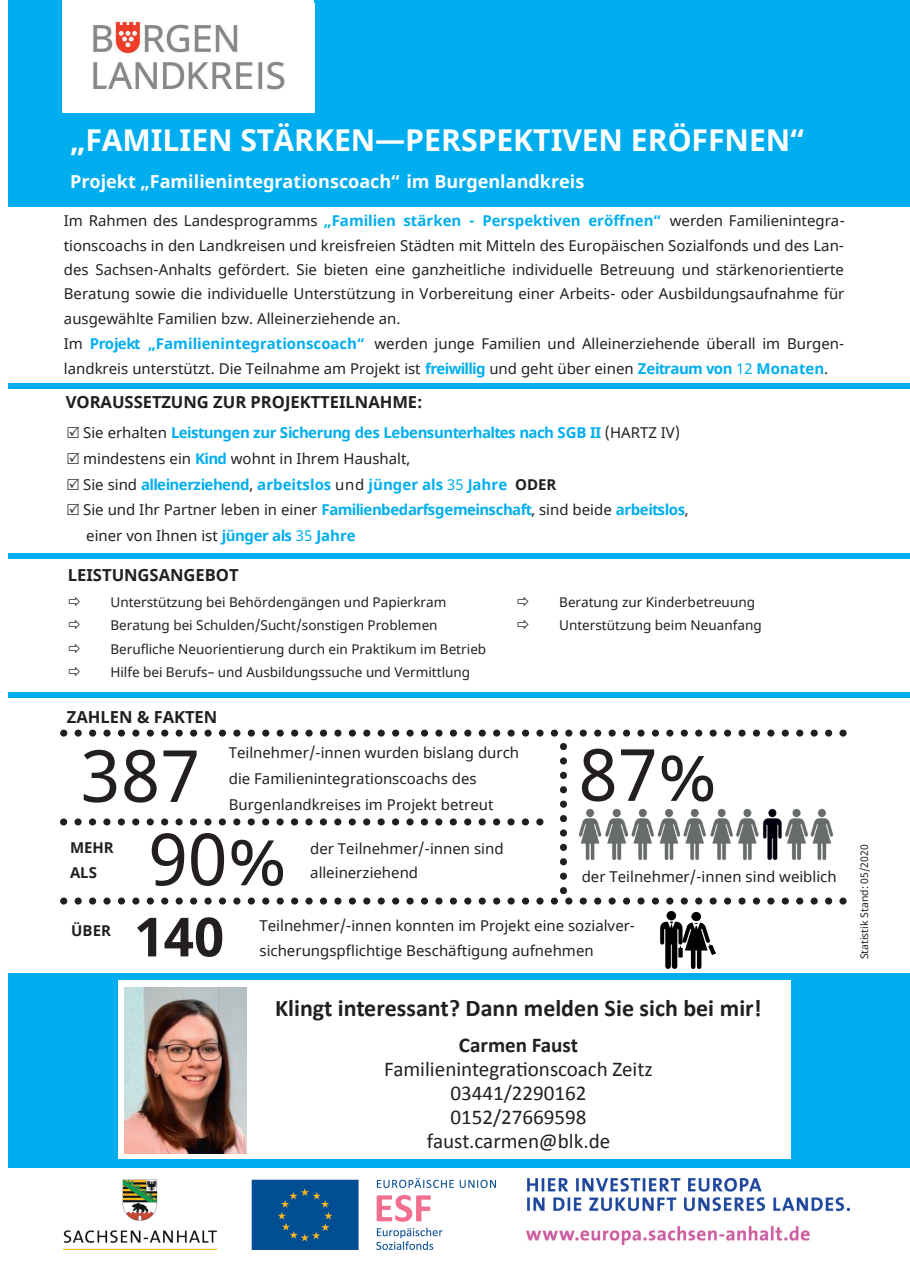
<style>
.page{position:relative;width:910px;height:1280px;background:#fff}
.page>*{position:absolute;margin:0;border:0;box-sizing:border-box;transform-origin:0 0}
.t1{font:72px "Noto Sans";color:#231f20}
.t2{font:700 54px "Noto Sans";color:#231f20}
.t3{font:700 30px "Noto Sans";color:#fff}
.t4{font:700 24px "Calibri";color:#231f20}
.t5{font:21px/24px "Calibri";color:#231f20;text-align:center}
.t6{font:700 21px "Calibri";color:#231f20}
.t7{font:700 18px "Noto Sans";color:#fff}
.t8{font:700 16.5px "Noto Sans";color:#231f20}
.t9{font:15px/24.3px "Noto Sans";color:#231f20}
.t10{font:700 15px/25.8px "Noto Sans";letter-spacing:-.025em;color:#00aeef}
.t11{font:700 15px/25.8px "Noto Sans";color:#231f20}
.t12{font:13.5px/23.4px "Noto Sans";color:#231f20}
.t13{font:10.5px "Noto Sans";color:#231f20}
.s1{font-style:inherit}
.s2{font-weight:700;color:#00aeef}
.s3{color:#00aeef}
.s4{font-weight:400;color:#231f20}
.s5{font-weight:400}
.s6{color:#231f20}
</style>
<div class="page">
<div style="left:9px;top:0;width:901px;height:206px;background:#00aeef"></div>
<div style="left:9px;top:973px;width:901px;height:195px;background:#00aeef"></div>
<div style="left:118px;top:981px;width:673px;height:178px;background:#fff"></div>
<img style="left:124px;top:987px;width:123px;height:166px">
<div style="left:9px;top:383px;width:901px;height:5px;background:#00aeef"></div>
<img style="left:527px;top:1178px;width:322px;height:66px">
<img style="left:63px;top:1178px;width:432px;height:72px">
<img style="left:578px;top:809px;width:256px;height:51px">
<img style="left:685px;top:912px;width:30px;height:57px">
<img style="left:660px;top:911px;width:25px;height:58px">
<svg style="left:64px;top:729px;width:783px;height:8px"></svg>
<svg style="left:64px;top:897px;width:783px;height:8px"></svg>
<svg style="left:560px;top:743px;width:7px;height:148px"></svg>
<svg style="left:64px;top:818px;width:480px;height:7px"></svg>
<div style="left:9px;top:692px;width:901px;height:6px;background:#00aeef"></div>
<div style="left:9px;top:553px;width:901px;height:6px;background:#00aeef"></div>
<img style="left:63px;top:9px;width:251px;height:103px">
<div style="left:63px;top:0;width:251px;height:9px;background:#fff"></div>
<h3 class="t3" style="left:70px;top:119px;width:735px"><span class="s1">„</span>FAMILIEN STÄRKEN—PERSPEKTIVEN ERÖFFNEN<span class="s1">“</span></h3>
<p class="t7" style="left:70px;top:169px;width:516px">Projekt <span class="s1">„</span>Familienintegrationscoach<span class="s1">“</span> im Burgenlandkreis</p>
<p class="t9" style="left:64px;top:209px;width:782px;text-align:justify">Im Rahmen des Landesprogramms <span class="s2">„</span><span class="s2">Familien stärken - Perspektiven eröffnen</span><span class="s2">“</span> werden Familienintegra&shy;tionscoachs in den Landkreisen und kreisfreien Städten mit Mitteln des Europäischen Sozialfonds und des Lan&shy;des Sachsen-Anhalts gefördert. Sie bieten eine ganzheitliche individuelle Betreuung und stärkenorientierte Beratung sowie die individuelle Unterstützung in Vorbereitung einer Arbeits- oder Ausbildungsaufnahme für ausgewählte Familien bzw. Alleinerziehende an.</p>
<p class="t9" style="left:64px;top:332px;width:782px">Im <span class="s2">Projekt</span> <span class="s2">„</span><span class="s2">Familienintegrationscoach</span><span class="s2">“</span> werden junge Familien und Alleinerziehende überall im Burgen&shy;landkreis unterstützt. Die Teilnahme am Projekt ist <span class="s2">freiwillig</span> und geht über einen <span class="s2">Zeitraum von</span> <span class="s3">12</span> <span class="s2">Monaten</span>.</p>
<p class="t8" style="left:66px;top:390px;width:358px">VORAUSSETZUNG ZUR PROJEKTTEILNAHME:</p>
<p class="t10" style="left:83px;top:420px;width:607px"><span class="s4">Sie erhalten</span> Leistungen zur Sicherung des Lebensunterhaltes nach SGB II <span class="s4">(HARTZ IV) mindestens ein</span> Kind <span class="s4">wohnt in Ihrem Haushalt,<br>Sie sind</span> alleinerziehend<span class="s4">,</span> arbeitslos <span class="s4">und</span> jünger als <span class="s5">35</span> Jahre <span class="s6">ODER<br></span><span class="s4">Sie und Ihr Partner leben in einer</span> Familienbedarfsgemeinschaft<span class="s4">, sind beide</span> arbeitslos<span class="s4">, einer von Ihnen ist</span> jünger als <span class="s5">35</span> Jahre</p>
<p class="t8" style="left:68px;top:563px;width:172px">LEISTUNGSANGEBOT</p>
<p class="t12" style="left:110px;top:591px;width:377px">Unterstützung bei Behördengängen und Papierkram Beratung bei Schulden/Sucht/sonstigen Problemen Berufliche Neuorientierung durch ein Praktikum im Betrieb Hilfe bei Berufs– und Ausbildungssuche und Vermittlung</p>
<p class="t12" style="left:559px;top:591px;width:204px">Beratung zur Kinderbetreuung<br>Unterstützung beim Neuanfang</p>
<p class="t8" style="left:67px;top:705px;width:152px">ZAHLEN &amp; FAKTEN</p>
<p class="t9" style="left:229px;top:740px;width:292px;line-height:25.8px">Teilnehmer/-innen wurden bislang durch die Familienintegrationscoachs des<br>Burgenlandkreises im Projekt betreut</p>
<p class="t9" style="left:310px;top:836px;width:195px">der Teilnehmer/-innen sind alleinerziehend</p>
<h1 class="t1" style="left:81px;top:726px;width:121px">387</h1>
<h1 class="t1" style="left:578px;top:725px;width:141px">87%</h1>
<h1 class="t1" style="left:148px;top:810px;width:141px">90%</h1>
<p class="t11" style="left:70px;top:835px;width:45px">MEHR<br>ALS</p>
<p class="t9" style="left:582px;top:865px;width:257px">der Teilnehmer/-innen sind weiblich</p>
<p class="t11" style="left:71px;top:918px;width:41px">ÜBER</p>
<h2 class="t2" style="left:135px;top:899px;width:91px">140</h2>
<p class="t9" style="left:259px;top:914px;width:377px">Teilnehmer/-innen konnten im Projekt eine sozialver&shy;sicherungspflichtige Beschäftigung aufnehmen</p>
<p class="t13" style="left:857px;top:959px;width:116px;rotate:-90deg">Statistik Stand: 05/2020</p>
<h3 class="t4" style="left:275px;top:991px;width:488px">Klingt interessant? Dann melden Sie sich bei mir!</h3>
<h3 class="t6" style="left:459px;top:1030px;width:121px">Carmen Faust</h3>
<h3 class="t5" style="left:384px;top:1056px;width:270px">Familienintegrationscoach Zeitz<br>03441/2290162<br>0152/27669598 faust.carmen@blk.de</h3>
</div>
